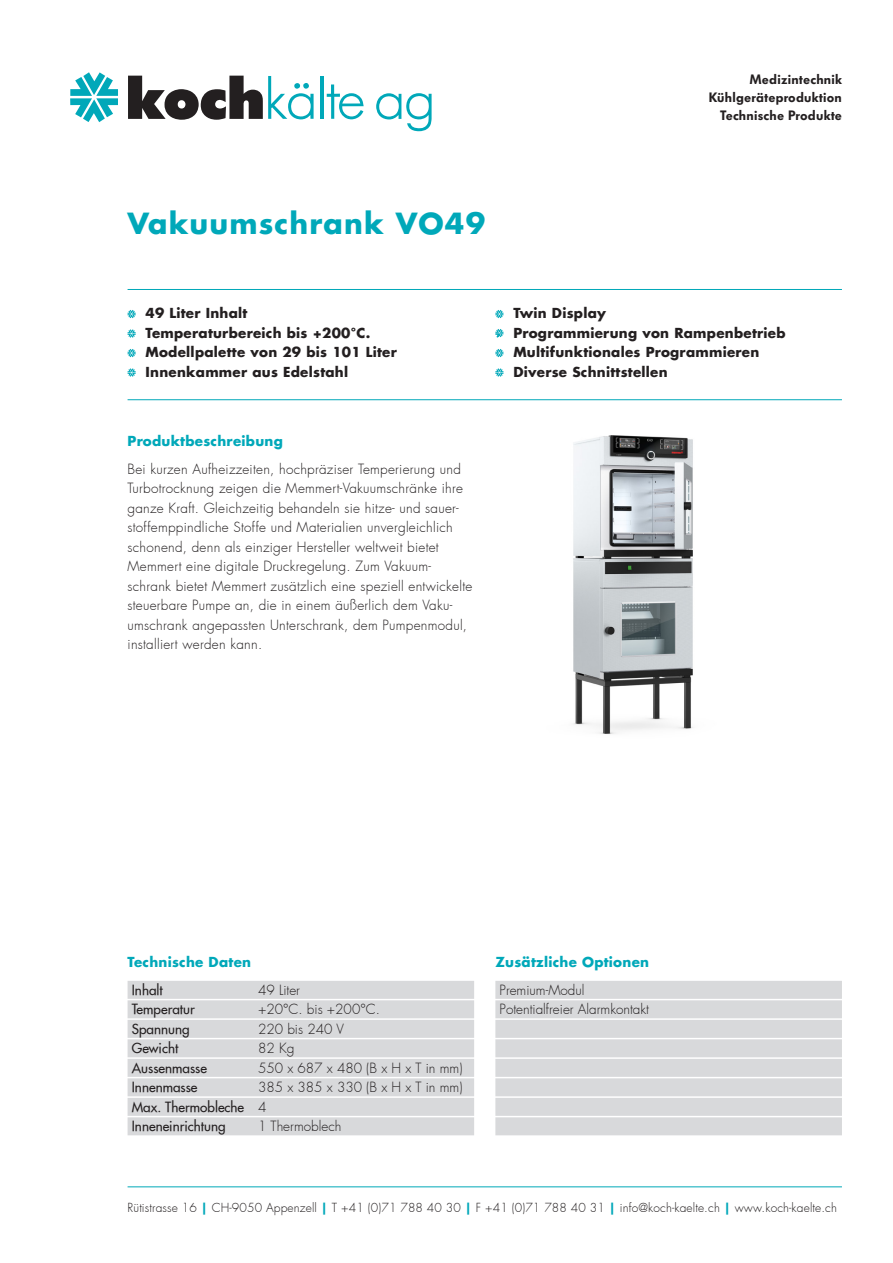
<style>
.page{position:relative;width:893px;height:1263px;background:#fff}
.page>*{position:absolute;margin:0;border:0;box-sizing:border-box;transform-origin:0 0}
.t1{font:700 28.5px "Futura";letter-spacing:.04em;color:#00a8b9}
.t2{font:300 13.5px/19.5px "Futura";letter-spacing:.02em;color:#231f20}
.Aufzählung{font:700 13.5px "Futura";letter-spacing:.02em;color:#231f20}
.t3{font:500 13.5px/19.5px "Futura";color:#231f20}
.t4{font:300 13.5px/19.5px "Futura";color:#231f20}
.t5{font:700 13.5px "Futura";letter-spacing:.02em;color:#00a8b9}
.t6{font:600 13.5px/18px "Futura BQ";letter-spacing:.02em;color:#231f20;text-align:right}
.t7{font:300 12px "Futura";letter-spacing:.01em;color:#231f20}
.s1{font-weight:300}
.s2{font-weight:700;color:#00a8b9}
</style>
<div class="page">
<img style="left:573px;top:436px;width:120px;height:298px">
<svg style="left:128px;top:310px;width:8px;height:8px"></svg>
<svg style="left:128px;top:329px;width:8px;height:9px"></svg>
<svg style="left:128px;top:349px;width:8px;height:8px"></svg>
<svg style="left:128px;top:368px;width:8px;height:9px"></svg>
<svg style="left:495px;top:310px;width:8px;height:8px"></svg>
<svg style="left:495px;top:329px;width:8px;height:9px"></svg>
<svg style="left:495px;top:349px;width:8px;height:8px"></svg>
<svg style="left:495px;top:368px;width:8px;height:9px"></svg>
<svg style="left:70px;top:72px;width:48px;height:50px"></svg>
<svg style="left:128px;top:76px;width:186px;height:44px"></svg>
<hr style="left:320px;top:76px;width:3px;height:43px;background:#00a8b9">
<svg style="left:327px;top:84px;width:37px;height:35px"></svg>
<svg style="left:376px;top:93px;width:56px;height:38px"></svg>
<hr style="left:128px;top:289px;width:714px;height:1px;background:#00a8b9">
<hr style="left:128px;top:399px;width:714px;height:1px;background:#00a8b9">
<hr style="left:128px;top:1186px;width:714px;height:1px;background:#00a8b9">
<div style="left:495px;top:981px;width:347px;height:18px;background:#d8d9db"></div>
<div style="left:495px;top:1000px;width:347px;height:18px;background:#d8d9db"></div>
<div style="left:495px;top:1020px;width:347px;height:18px;background:#d8d9db"></div>
<div style="left:495px;top:1039px;width:347px;height:18px;background:#d8d9db"></div>
<div style="left:495px;top:1059px;width:347px;height:18px;background:#d8d9db"></div>
<div style="left:495px;top:1078px;width:347px;height:18px;background:#d8d9db"></div>
<div style="left:495px;top:1098px;width:347px;height:18px;background:#d8d9db"></div>
<div style="left:495px;top:1117px;width:347px;height:18px;background:#d8d9db"></div>
<div style="left:128px;top:981px;width:346px;height:18px;background:#d8d9db"></div>
<div style="left:128px;top:1000px;width:346px;height:18px;background:#d8d9db"></div>
<div style="left:128px;top:1020px;width:346px;height:18px;background:#d8d9db"></div>
<div style="left:128px;top:1039px;width:346px;height:18px;background:#d8d9db"></div>
<div style="left:128px;top:1059px;width:346px;height:18px;background:#d8d9db"></div>
<div style="left:128px;top:1078px;width:346px;height:18px;background:#d8d9db"></div>
<div style="left:128px;top:1098px;width:346px;height:18px;background:#d8d9db"></div>
<div style="left:128px;top:1117px;width:346px;height:18px;background:#d8d9db"></div>
<p class="t6" style="left:709px;top:71px;width:135px">Medizintechnik<br>Kühlgeräteproduktion<br>Technische Produkte</p>
<h1 class="t1" style="left:128px;top:204px;width:359px">Vakuumschrank VO49</h1>
<p class="Aufzählung" style="left:146px;top:304px;width:103px">49 Liter Inhalt</p>
<p class="Aufzählung" style="left:146px;top:324px;width:226px">Temperaturbereich bis +200°C.</p>
<p class="Aufzählung" style="left:146px;top:343px;width:253px">Modellpalette von 29 bis 101 Liter</p>
<p class="Aufzählung" style="left:146px;top:363px;width:204px">Innenkammer aus Edelstahl</p>
<p class="t5" style="left:128px;top:432px;width:157px">Produktbeschreibung</p>
<p class="t2" style="left:128px;top:460px;width:346px">Bei kurzen Aufheizzeiten, hochpräziser Temperierung und Turbotrocknung zeigen die Memmert-Vakuumschränke ihre ganze Kraft. Gleichzeitig behandeln sie hitze- und sauer&shy;stoffemppindliche Stoffe und Materialien unvergleichlich schonend, denn als einziger Hersteller weltweit bietet Memmert eine digitale Druckregelung. Zum Vakuum&shy;schrank bietet Memmert zusätzlich eine speziell entwickelte steuerbare Pumpe an, die in einem äußerlich dem Vaku&shy;umschrank angepassten Unterschrank, dem Pumpenmodul, installiert werden kann.</p>
<p class="Aufzählung" style="left:513px;top:304px;width:94px">Twin Display</p>
<p class="Aufzählung" style="left:513px;top:324px;width:274px">Programmierung von Rampenbetrieb</p>
<p class="Aufzählung" style="left:513px;top:343px;width:247px">Multifunktionales Programmieren</p>
<p class="Aufzählung" style="left:513px;top:363px;width:156px">Diverse Schnittstellen</p>
<p class="t5" style="left:128px;top:953px;width:125px">Technische Daten</p>
<p class="t3" style="left:132px;top:980px;width:32px">Inhalt</p>
<p class="t2" style="left:258px;top:980px;width:43px">49 Liter</p>
<p class="t3" style="left:132px;top:1000px;width:64px">Temperatur</p>
<p class="t2" style="left:258px;top:1000px;width:123px">+20°C. bis +200°C.</p>
<p class="t3" style="left:132px;top:1019px;width:59px">Spannung</p>
<p class="t4" style="left:258px;top:1019px;width:88px">220 bis 240 V</p>
<p class="t3" style="left:132px;top:1039px;width:48px">Gewicht</p>
<p class="t2" style="left:258px;top:1039px;width:38px">82 Kg</p>
<p class="t3" style="left:132px;top:1058px;width:77px">Aussenmasse</p>
<p class="t4" style="left:258px;top:1058px;width:206px">550 x 687 x 480 (B x H x T in mm)</p>
<p class="t3" style="left:132px;top:1078px;width:67px">Innenmasse</p>
<p class="t3" style="left:132px;top:1078px;width:332px;text-indent:126px"><span class="s1">385 x 385 x 330 (B x H x T in mm)<br></span>Max. Thermobleche <span class="s1">4<br></span>Inneneinrichtung</p>
<p class="t4" style="left:258px;top:1117px;width:85px">1 Thermoblech</p>
<p class="t5" style="left:495px;top:953px;width:155px">Zusätzliche Optionen</p>
<p class="t4" style="left:500px;top:980px;width:151px">Premium-Modul<br>Potentialfreier Alarmkontakt</p>
<p class="t7" style="left:128px;top:1200px;width:711px">Rütistrasse 16 <span class="s2">|</span> CH-9050 Appenzell <span class="s2">|</span> T +41 (0)71 788 40 30 <span class="s2">|</span> F +41 (0)71 788 40 31 <span class="s2">|</span> info@koch-kaelte.ch <span class="s2">|</span> www.koch-kaelte.ch</p>
</div>
